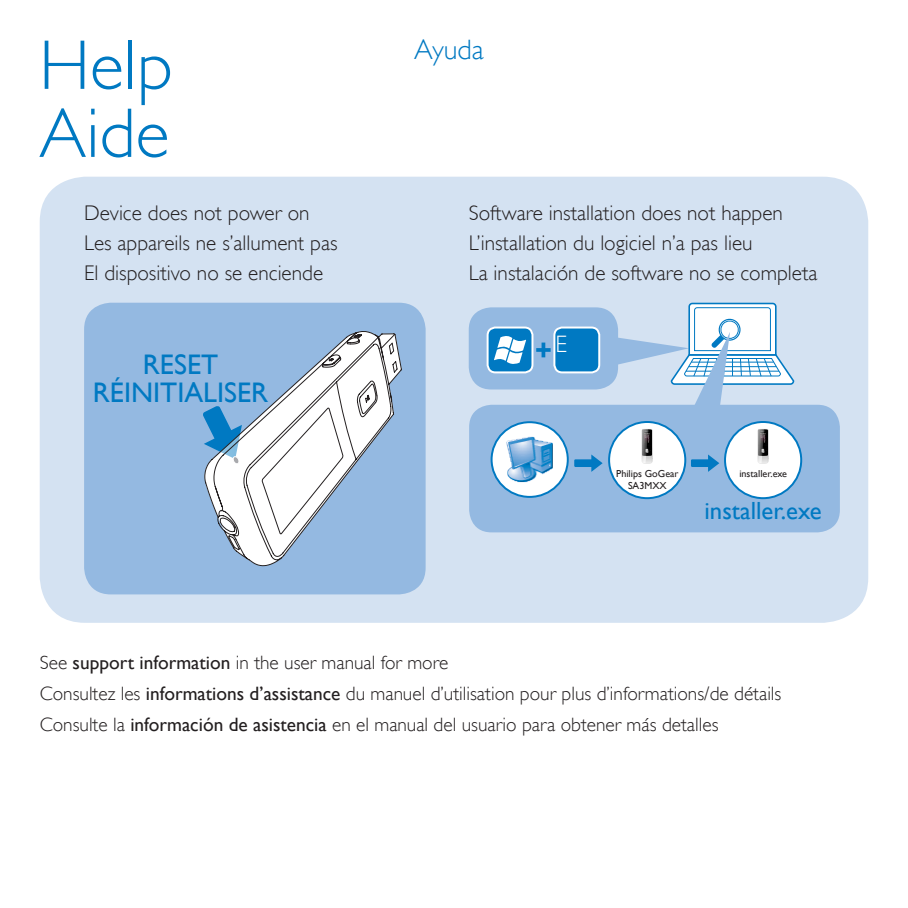
<style>
.page{position:relative;width:908px;height:908px;background:#fff}
.page>*{position:absolute;margin:0;border:0;box-sizing:border-box;transform-origin:0 0}
.t1{font:70.4px/68px "Gill Sans Alt One WGL Light";color:#0079c2}
.t2{font:28.4px/28px "Gill Sans Alt One WGL";color:#0079c2}
.t3{font:28px "Gill Sans Alt One WGL Light";color:#0079c2}
.t4{font:24.8px "Gill Sans Alt One WGL";color:#0079c2}
.t5{font:23.6px "Gill Sans Alt One WGL Light";color:#fff}
.t6{font:21.2px/30px "Gill Sans Alt One WGL Light";color:#231f20}
.t7{font:19.2px/31.2px "Gill Sans Alt One WGL Light";color:#231f20}
.t8{font:10px/12px "Gill Sans Alt One WGL";color:#231f20;text-align:center}
.s1{font-family:"Gill Sans Alt One WGL"}
</style>
<div class="page">
<div style="left:40px;top:177px;width:827px;height:445px;background:#d4e2f2;border-radius:45px"></div>
<div style="left:84px;top:302px;width:341px;height:292px;background:#94b9e1;border-radius:27px"></div>
<svg style="left:204px;top:331px;width:198px;height:235px"></svg>
<svg style="left:224px;top:334px;width:171px;height:200px"></svg>
<svg style="left:233px;top:456px;width:6px;height:8px"></svg>
<div style="left:232px;top:455px;width:8px;height:9px;border:1px solid #fff;border-radius:3px"></div>
<div style="left:468px;top:307px;width:149px;height:82px;background:#94b9e1;border-radius:22px"></div>
<div style="left:469px;top:404px;width:370px;height:128px;background:#94b9e1;border-radius:22px"></div>
<svg style="left:609px;top:302px;width:185px;height:103px"></svg>
<div style="left:491px;top:422px;width:76px;height:74px;background:#fff;border-radius:50%"></div>
<img style="left:506px;top:436px;width:46px;height:46px">
<div style="left:490px;top:421px;width:78px;height:76px;border:2px solid #0079c2;border-radius:50%"></div>
<svg style="left:574px;top:454px;width:28px;height:17px"></svg>
<svg style="left:691px;top:454px;width:28px;height:17px"></svg>
<div style="left:554px;top:327px;width:45px;height:45px;background:#0079c2;border-radius:8px"></div>
<div style="left:553px;top:326px;width:47px;height:47px;border:2px solid #fff;border-radius:8px"></div>
<div style="left:487px;top:327px;width:45px;height:45px;background:#0079c2;border-radius:8px"></div>
<div style="left:486px;top:326px;width:47px;height:47px;border:2px solid #fff;border-radius:8px"></div>
<svg style="left:494px;top:336px;width:32px;height:28px"></svg>
<svg style="left:536px;top:342px;width:14px;height:15px"></svg>
<div style="left:609px;top:422px;width:76px;height:76px;background:#fff;border-radius:50%"></div>
<img style="left:641px;top:429px;width:11px;height:34px">
<div style="left:608px;top:421px;width:78px;height:78px;border:2px solid #0079c2;border-radius:50%"></div>
<div style="left:724px;top:422px;width:76px;height:76px;background:#fff;border-radius:50%"></div>
<img style="left:757px;top:429px;width:11px;height:34px">
<div style="left:723px;top:421px;width:78px;height:78px;border:2px solid #0079c2;border-radius:50%"></div>
<h1 class="t1" style="left:39px;top:32px;width:135px">Help<br>Aide</h1>
<h3 class="t3" style="left:414px;top:31px;width:71px">Ayuda</h3>
<p class="t6" style="left:84px;top:197px;width:255px">Device does not power on<br>Les appareils ne s’allument pas<br>El dispositivo no se enciende</p>
<p class="t6" style="left:468px;top:197px;width:350px">Software installation does not happen<br>L’installation du logiciel n’a pas lieu<br>La instalación de software no se completa</p>
<h2 class="t2" style="left:93px;top:350px;width:147px;text-indent:50px">RESET<br>Réinitialiser</h2>
<p class="t5" style="left:555px;top:329px;width:13px">E</p>
<p class="t8" style="left:616px;top:467px;width:64px">Philips GoGear<br>SA3MXX</p>
<p class="t8" style="left:739px;top:467px;width:49px">installer.exe</p>
<p class="t4" style="left:704px;top:494px;width:119px">installer.exe</p>
<p class="t7" style="left:40px;top:646px;width:742px">See <span class="s1">support information</span> in the user manual for more<br>Consultez les <span class="s1">informations d’assistance</span> du manuel d’utilisation pour plus d’informations/de détails<br>Consulte la <span class="s1">información de asistencia</span> en el manual del usuario para obtener más detalles</p>
</div>
